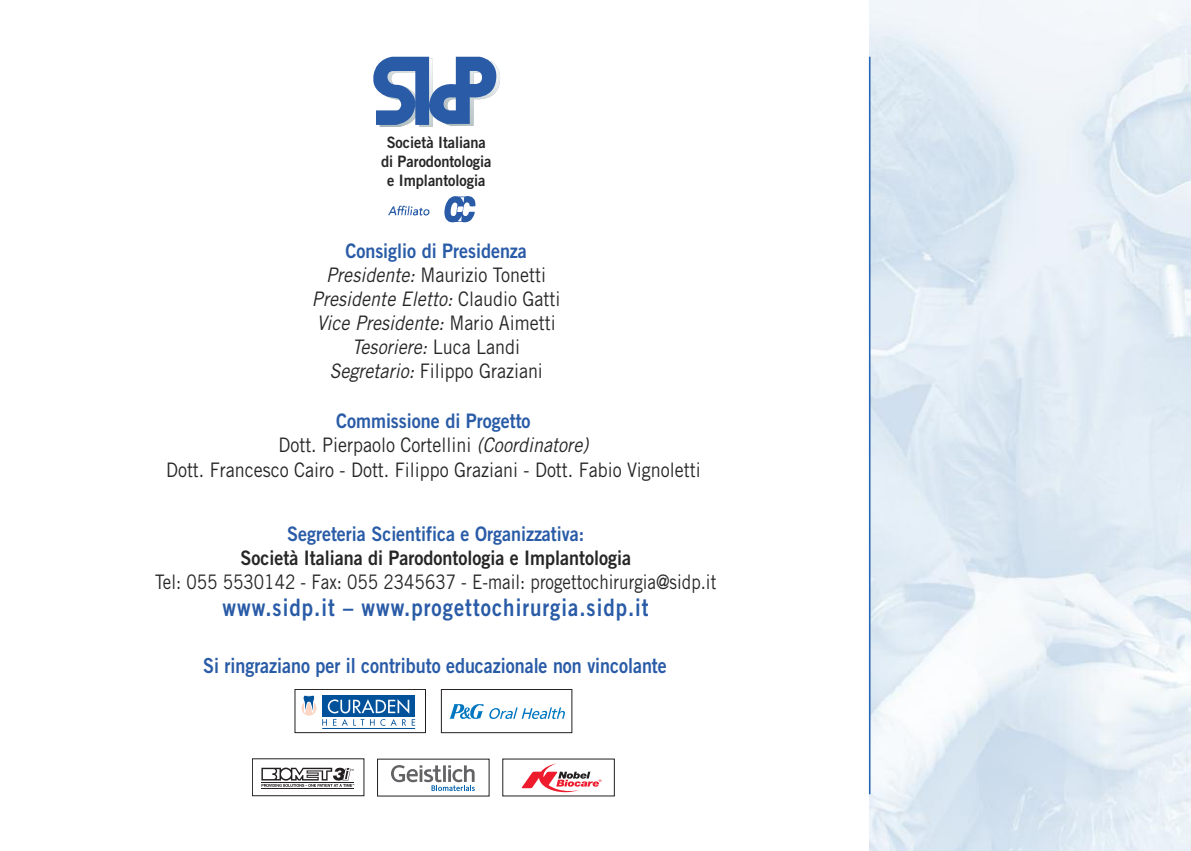
<style>
.page{position:relative;width:1191px;height:851px;background:#fff}
.page>*{position:absolute;margin:0;border:0;box-sizing:border-box;transform-origin:0 0}
.t1{font:24px "Trade Gothic Bold Two";letter-spacing:.05em;color:#295ba7;scale:.85 1}
.t2{font:20.8px "Trade Gothic Bold Two";color:#295ba7;scale:.86 1}
.t3{font:italic 20px/24px "Trade Gothic";letter-spacing:.005em;color:#272627;text-align:center;scale:.9 1}
.t4{font:20px/25px "Trade Gothic";color:#272627;text-align:center;scale:.9 1}
.t5{font:20px "Trade Gothic Bold Two";color:#295ba7;scale:.9 1}
.t6{font:20px "Trade Gothic";color:#272627;scale:.85 1}
.t7{font:20px "Trade Gothic Bold Two";color:#272627;scale:.9 1}
.t8{font:15.8px/19px "Trade Gothic Bold Two";color:#272627;text-align:center;scale:.93 1}
.s1{font-style:normal}
.s2{font-style:italic}
</style>
<div class="page">
<img style="left:869px;top:0;width:322px;height:850px">
<hr style="left:869px;top:57px;width:1px;height:737px;background:#2567b0">
<img style="left:388px;top:196px;width:88px;height:27px">
<div style="left:441px;top:689px;width:131px;height:43px;border:1px solid #231f20"></div>
<div style="left:295px;top:689px;width:130px;height:43px;border:1px solid #231f20"></div>
<div style="left:322px;top:694px;width:93px;height:22px;background:#01519b"></div>
<div style="left:301px;top:700px;width:15px;height:15px;background:#fcd5c4;border-radius:50%"></div>
<svg style="left:322px;top:699px;width:93px;height:26px"></svg>
<hr style="left:322px;top:728px;width:93px;height:1px;background:#01519b">
<svg style="left:302px;top:695px;width:13px;height:18px"></svg>
<svg style="left:449px;top:704px;width:116px;height:15px"></svg>
<svg style="left:391px;top:765px;width:84px;height:25px"></svg>
<svg style="left:522px;top:763px;width:79px;height:29px"></svg>
<svg style="left:261px;top:767px;width:93px;height:19px"></svg>
<hr style="left:261px;top:782px;width:93px;height:1px;background:#231f20">
<hr style="left:261px;top:788px;width:93px;height:1px;background:#231f20">
<img style="left:978px;top:0;width:213px;height:824px">
<svg style="left:373px;top:57px;width:128px;height:70px"></svg>
<p class="t8" style="left:381px;top:134px;width:120px">Società Italiana di Parodontologia e Implantologia</p>
<p class="t5" style="left:345px;top:243px;width:203px">Consiglio di Presidenza</p>
<p class="t3" style="left:312px;top:264px;width:277px">Presidente: <span class="s1">Maurizio Tonetti<br></span>Presidente Eletto: <span class="s1">Claudio Gatti<br></span>Vice Presidente: <span class="s1">Mario Aimetti<br></span>Tesoriere: <span class="s1">Luca Landi<br></span>Segretario: <span class="s1">Filippo Graziani</span></p>
<p class="t5" style="left:336px;top:414px;width:218px">Commissione di Progetto</p>
<p class="t4" style="left:166px;top:434px;width:595px">Dott. Pierpaolo Cortellini <span class="s2">(Coordinatore)<br></span>Dott. Francesco Cairo - Dott. Filippo Graziani - Dott. Fabio Vignoletti</p>
<p class="t5" style="left:287px;top:526px;width:332px">Segreteria Scientifica e Organizzativa:</p>
<p class="t7" style="left:240px;top:550px;width:435px">Società Italiana di Parodontologia e Implantologia</p>
<p class="t6" style="left:155px;top:574px;width:662px">Tel: 055 5530142 - Fax: 055 2345637 - E-mail: progettochirurgia@sidp.it</p>
<p class="t1" style="left:223px;top:598px;width:503px">www.sidp.it – www.progettochirurgia.sidp.it</p>
<p class="t2" style="left:203px;top:657px;width:540px">Si ringraziano per il contributo educazionale non vincolante</p>
</div>
